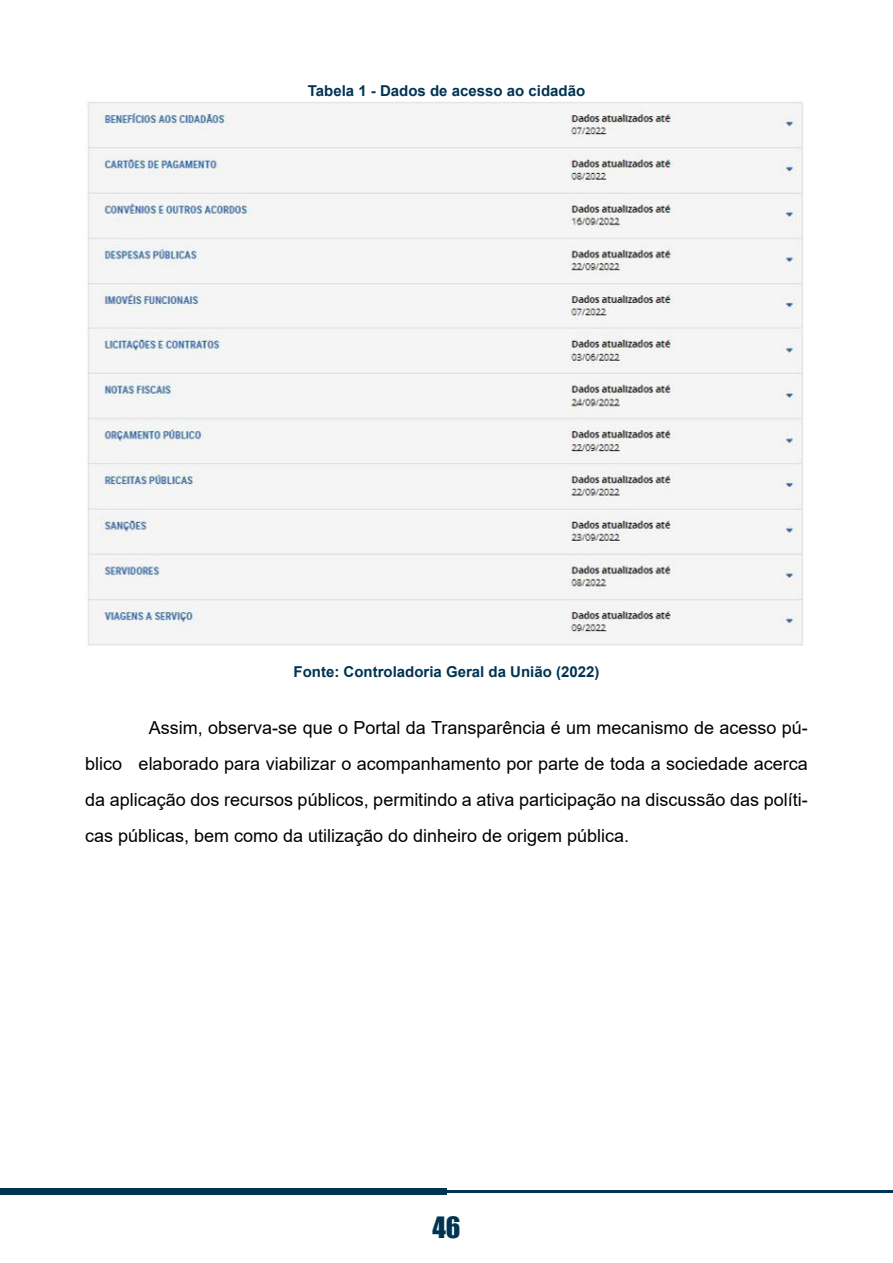
<style>
.page{position:relative;width:893px;height:1263px;background:#fff}
.page>*{position:absolute;margin:0;border:0;box-sizing:border-box;transform-origin:0 0}
.t1{font:27px "Impact";color:#013453}
.t2{font:18px/36px "Arial";color:#000;text-align:justify}
.t3{font:700 15px "Arial";color:#013453}
</style>
<div class="page">
<div style="left:0;top:1188px;width:446px;height:7px;background:#013453"></div>
<hr style="left:446px;top:1191px;width:447px;height:2px;background:#013453">
<img style="left:87px;top:102px;width:716px;height:544px">
<p class="t3" style="left:308px;top:80px;width:279px">Tabela 1 - Dados de acesso ao cidadão</p>
<p class="t3" style="left:294px;top:661px;width:307px">Fonte: Controladoria Geral da União (2022)</p>
<p class="t2" style="left:85px;top:710px;width:724px;text-indent:64px">Assim, observa-se que o Portal da Transparência é um mecanismo de acesso pú&shy;blico elaborado para viabilizar o acompanhamento por parte de toda a sociedade acerca da aplicação dos recursos públicos, permitindo a ativa participação na discussão das políti&shy;cas públicas, bem como da utilização do dinheiro de origem pública.</p>
<h1 class="t1" style="left:432px;top:1206px;width:30px">46</h1>
</div>
